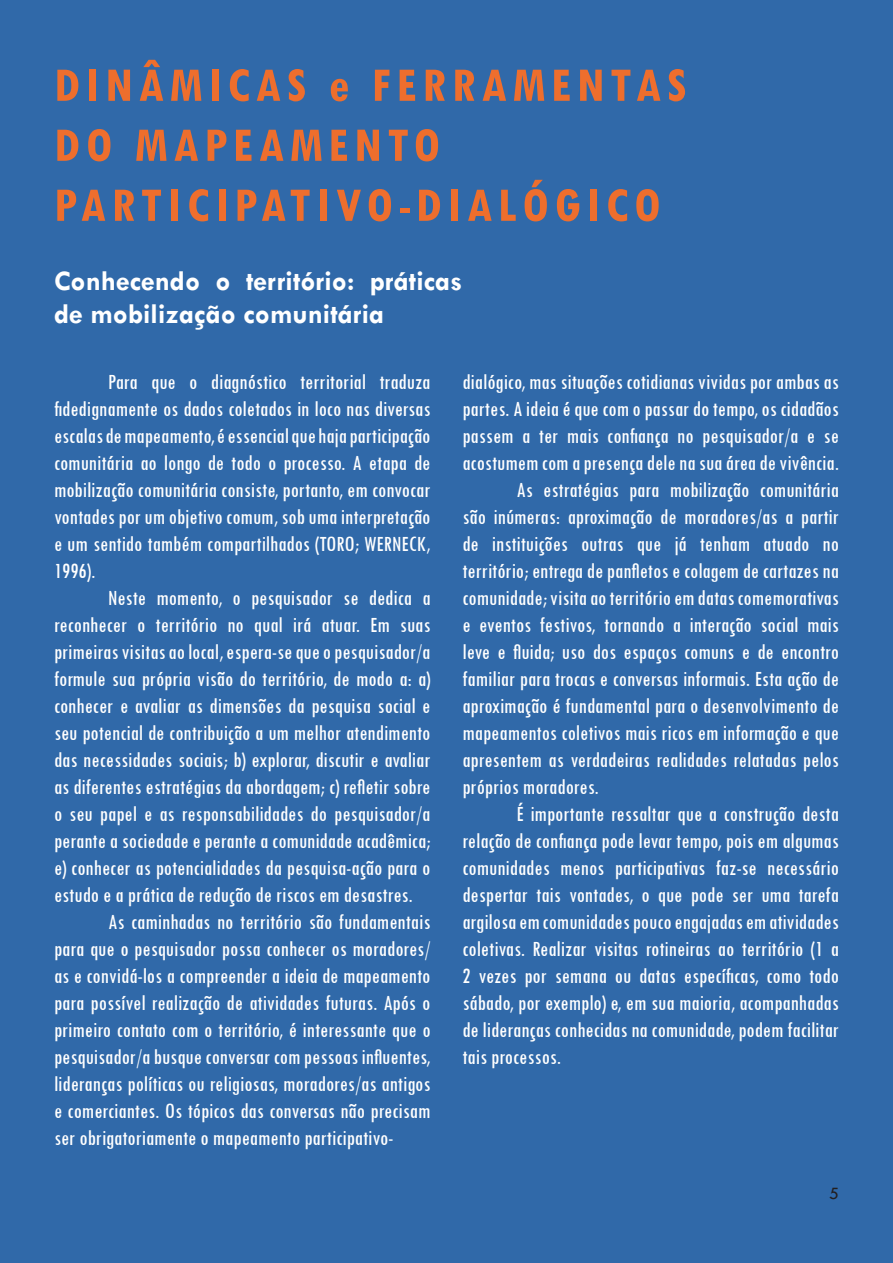
<style>
.page{position:relative;width:893px;height:1263px;background:#3069a9}
.page>*{position:absolute;margin:0;border:0;box-sizing:border-box;transform-origin:0 0}
.t1{font:700 condensed 51px/60px "Tw Cen";letter-spacing:.11em;color:#ee6e2d}
.t2{font:700 28.5px/33px "Tw Cen";color:#fff}
.t3{font:condensed 22.5px/27px "Tw Cen";color:#fff;text-align:justify}
.t4{font:18px "Tw Cen";color:#231f20}
</style>
<div class="page">
<p class="t1" style="left:54px;top:53px;width:634px">DINÂMICAS e FERRAMENTAS<br>DO MAPEAMENTO</p>
<p class="t1" style="left:54px;top:173px;width:608px">PARTICIPATIVO-DIALÓGICO</p>
<p class="t2" style="left:54px;top:263px;width:410px">Conhecendo o território: práticas de mobilização comunitária</p>
<p class="t3" style="left:54px;top:368px;width:378px;text-indent:54px">Para que o diagnóstico territorial traduza fidedignamente os dados coletados in loco nas diversas escalas de mapeamento, é essencial que haja participação comunitária ao longo de todo o processo. A etapa de mobilização comunitária consiste, portanto, em convocar vontades por um objetivo comum, sob uma interpretação e um sentido também compartilhados (TORO; WERNECK, 1996).</p>
<p class="t3" style="left:54px;top:584px;width:378px;text-indent:54px">Neste momento, o pesquisador se dedica a reconhecer o território no qual irá atuar. Em suas primeiras visitas ao local, espera-se que o pesquisador/a formule sua própria visão do território, de modo a: a) conhecer e avaliar as dimensões da pesquisa social e seu potencial de contribuição a um melhor atendimento das necessidades sociais; b) explorar, discutir e avaliar as diferentes estratégias da abordagem; c) refletir sobre o seu papel e as responsabilidades do pesquisador/a perante a sociedade e perante a comunidade acadêmica; e) conhecer as potencialidades da pesquisa-ação para o estudo e a prática de redução de riscos em desastres.</p>
<p class="t3" style="left:54px;top:908px;width:378px;text-indent:54px">As caminhadas no território são fundamentais para que o pesquisador possa conhecer os moradores/ as e convidá-los a compreender a ideia de mapeamento para possível realização de atividades futuras. Após o primeiro contato com o território, é interessante que o pesquisador/a busque conversar com pessoas influentes, lideranças políticas ou religiosas, moradores/as antigos e comerciantes. Os tópicos das conversas não precisam ser obrigatoriamente o mapeamento participativo-</p>
<p class="t3" style="left:462px;top:368px;width:378px">dialógico, mas situações cotidianas vividas por ambas as partes. A ideia é que com o passar do tempo, os cidadãos passem a ter mais confiança no pesquisador/a e se acostumem com a presença dele na sua área de vivência.</p>
<p class="t3" style="left:462px;top:476px;width:378px;text-indent:54px">As estratégias para mobilização comunitária são inúmeras: aproximação de moradores/as a partir de instituições outras que já tenham atuado no território; entrega de panfletos e colagem de cartazes na comunidade; visita ao território em datas comemorativas e eventos festivos, tornando a interação social mais leve e fluida; uso dos espaços comuns e de encontro familiar para trocas e conversas informais. Esta ação de aproximação é fundamental para o desenvolvimento de mapeamentos coletivos mais ricos em informação e que apresentem as verdadeiras realidades relatadas pelos próprios moradores.</p>
<p class="t3" style="left:462px;top:800px;width:378px;text-indent:54px">É importante ressaltar que a construção desta relação de confiança pode levar tempo, pois em algumas comunidades menos participativas faz-se necessário despertar tais vontades, o que pode ser uma tarefa argilosa em comunidades pouco engajadas em atividades coletivas. Realizar visitas rotineiras ao território (1 a 2 vezes por semana ou datas específicas, como todo sábado, por exemplo) e, em sua maioria, acompanhadas de lideranças conhecidas na comunidade, podem facilitar tais processos.</p>
<p class="t4" style="left:829px;top:1182px;width:11px">5</p>
</div>
